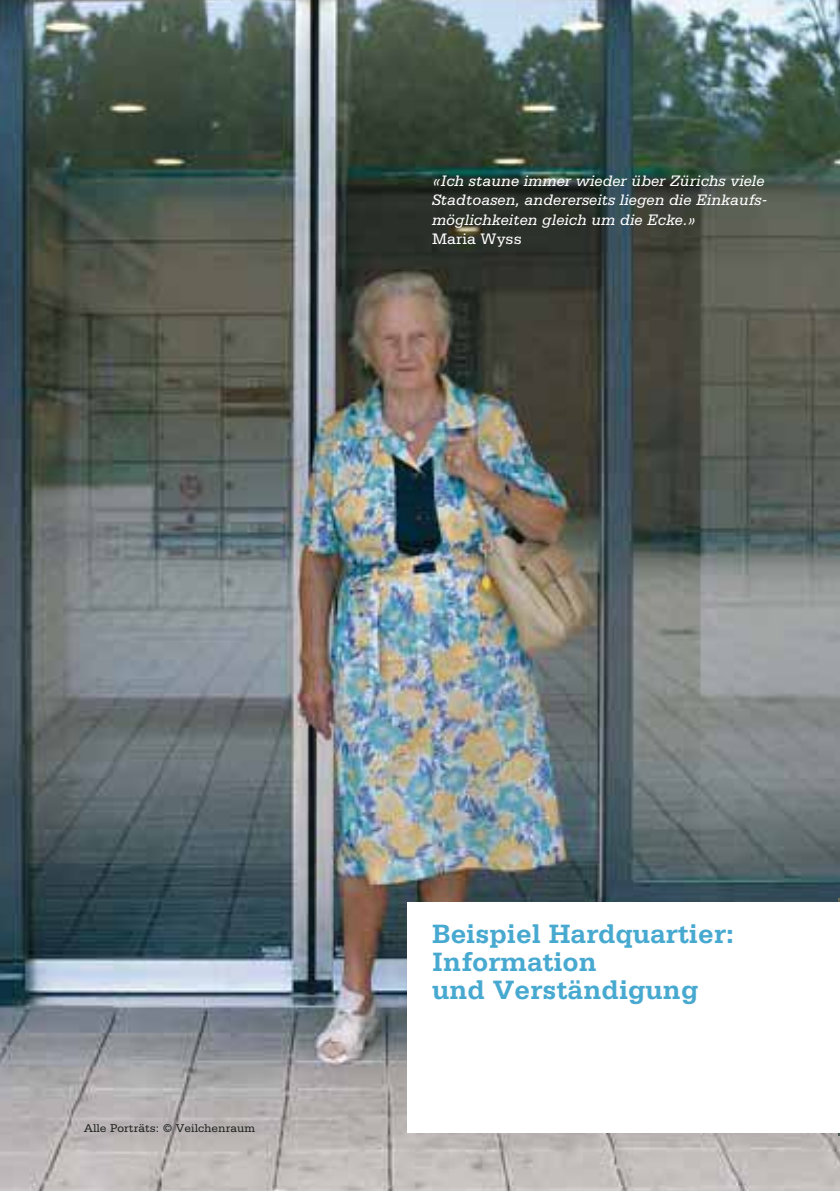
<style>
.page{position:relative;width:840px;height:1191px;background:#fff}
.page>*{position:absolute;margin:0;border:0;box-sizing:border-box;transform-origin:0 0}
.t1{font:700 28px/28px "Serifa";color:#48a9d0}
.t2{font:italic 16px/19.2px "Serifa";letter-spacing:.005em;color:#fff}
.t3{font:16px "Serifa";letter-spacing:.005em;color:#fff}
.t4{font:12px "Serifa";letter-spacing:.005em;color:#1f221d}
</style>
<div class="page">
<img style="left:0;top:1px;width:839px;height:1190px">
<div style="left:408px;top:901px;width:431px;height:231px;background:#fff"></div>
<p class="t2" style="left:432px;top:173px;width:336px">«Ich staune immer wieder über Zürichs viele<br>Stadtoasen, andererseits liegen die Einkaufs&shy;möglichkeiten gleich um die Ecke.»</p>
<p class="t3" style="left:432px;top:233px;width:91px">Maria Wyss</p>
<p class="t4" style="left:84px;top:1124px;width:173px">Alle Porträts: © Veilchenraum</p>
<h1 class="t1" style="left:432px;top:921px;width:303px">Beispiel Hardquartier:<br>Information<br>und Verständigung</h1>
</div>
